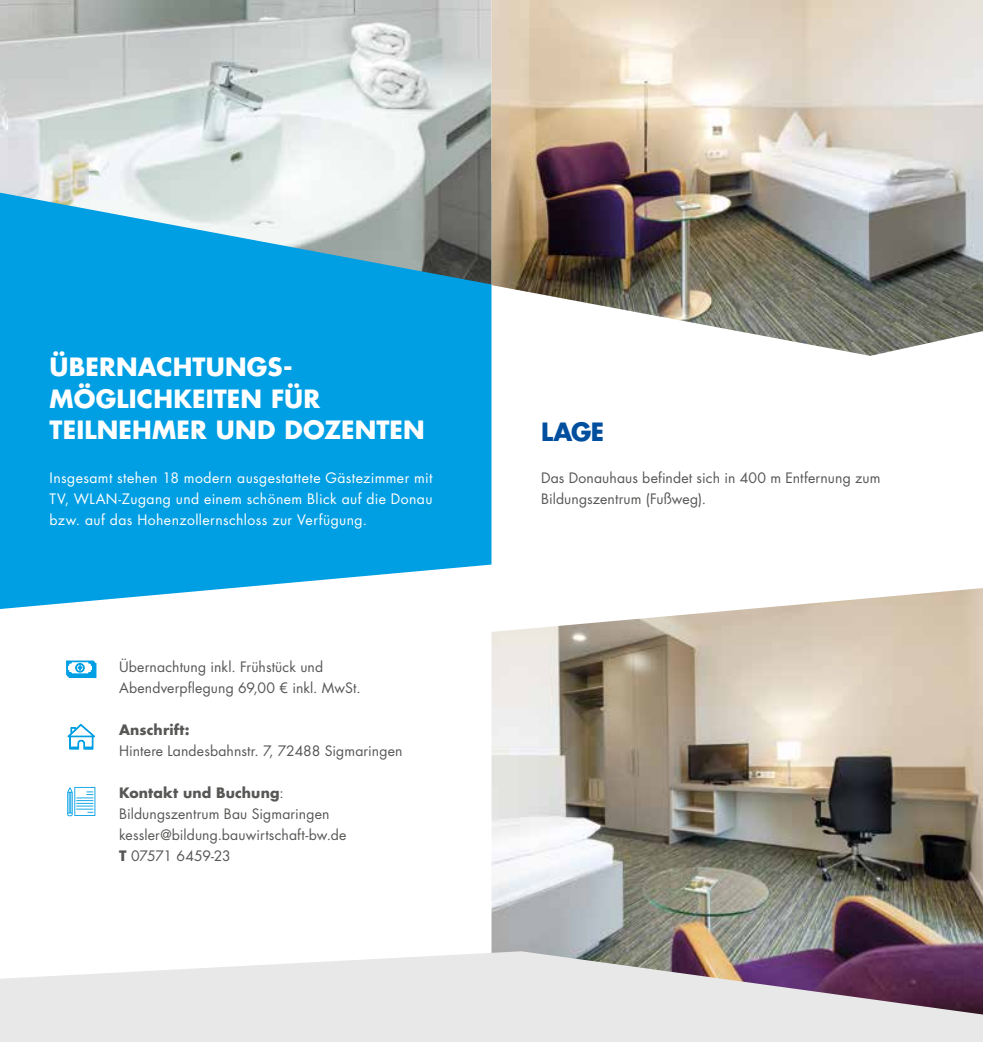
<style>
.page{position:relative;width:983px;height:1042px;background:#fff}
.page>*{position:absolute;margin:0;border:0;box-sizing:border-box;transform-origin:0 0}
.t1{font:700 24.5px/31.5px "Futura LT Pro";letter-spacing:.01em;color:#fff}
.t2{font:700 24.5px "Futura LT Pro";color:#004f9f}
.t3{font:14px/21px "Futura LT Pro";letter-spacing:.01em;color:#575756}
.t4{font:14px/21px "Futura LT Pro";letter-spacing:.03em;color:#fff;text-align:justify}
.t5{font:700 14px "Futura LT Pro";letter-spacing:.01em;color:#575756}
.s1{font-weight:700}
</style>
<div class="page">
<img style="left:491px;top:588px;width:491px;height:363px">
<div style="left:0;top:284px;width:491px;height:325px;background:#009fe3"></div>
<img style="left:0;top:0;width:491px;height:284px">
<img style="left:491px;top:0;width:491px;height:356px">
<svg style="left:0;top:951px;width:982px;height:91px;background:#d4ced3"></svg>
<svg style="left:67px;top:787px;width:28px;height:29px"></svg>
<svg style="left:66px;top:661px;width:30px;height:17px"></svg>
<svg style="left:68px;top:724px;width:27px;height:25px"></svg>
<h1 class="t1" style="left:50px;top:350px;width:376px">ÜBERNACHTUNGS-<br>MÖGLICHKEITEN FÜR<br>TEILNEHMER UND DOZENTEN</h1>
<p class="t4" style="left:50px;top:467px;width:384px">Insgesamt stehen 18 modern ausgestattete Gästezimmer mit TV, WLAN-Zugang und einem schönem Blick auf die Donau bzw. auf das Hohenzollernschloss zur Verfügung.</p>
<p class="t3" style="left:119px;top:656px;width:243px">Übernachtung inkl. Frühstück und<br>Abendverpflegung 69,00 € inkl. MwSt.</p>
<p class="t5" style="left:119px;top:719px;width:72px">Anschrift:</p>
<p class="t3" style="left:119px;top:740px;width:285px">Hintere Landesbahnstr. 7, 72488 Sigmaringen</p>
<p class="t3" style="left:119px;top:782px;width:228px"><span class="s1">Kontakt und Buchung</span>:<br>Bildungszentrum Bau Sigmaringen kessler@bildung.bauwirtschaft-bw.de<br><span class="s1">T</span> 07571 6459-23</p>
<h1 class="t2" style="left:541px;top:413px;width:65px">LAGE</h1>
<p class="t3" style="left:541px;top:467px;width:341px">Das Donauhaus befindet sich in 400 m Entfernung zum<br>Bildungszentrum (Fußweg).</p>
</div>
